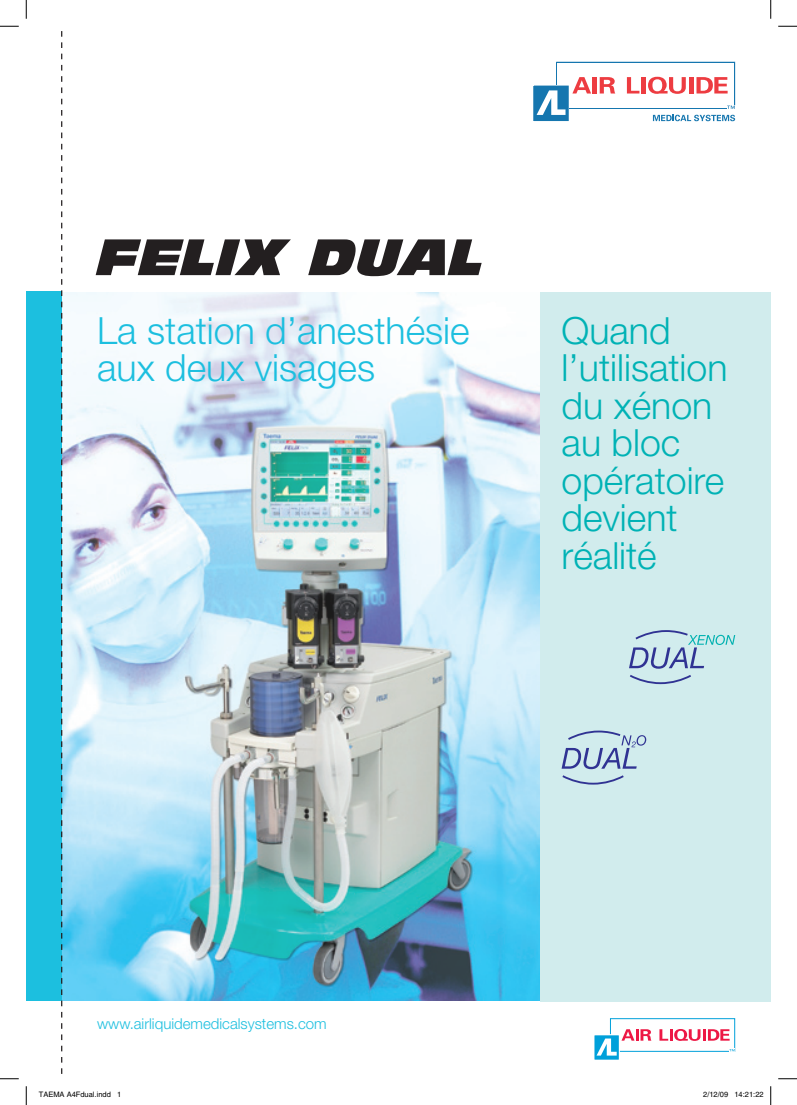
<style>
.page{position:relative;width:797px;height:1105px;background:#fff}
.page>*{position:absolute;margin:0;border:0;box-sizing:border-box;transform-origin:0 0}
.t1{font:italic 50px "Antique Olive Nord";color:#231f20}
.t2{font:300 37.5px/37.5px "Helvetica Neue";color:#00b2b5}
.t3{font:300 37.5px "Helvetica Neue";color:#1cbfdf}
.t4{font:300 15px "Helvetica Neue";color:#1cbfdf}
.t5{font:7.5px "Helvetica";color:#000}
</style>
<div class="page">
<img style="left:62px;top:292px;width:478px;height:709px">
<div style="left:26px;top:292px;width:36px;height:709px;background:#1cbfdf"></div>
<div style="left:540px;top:292px;width:230px;height:709px;background:#d1eced"></div>
<svg style="left:594px;top:1018px;width:141px;height:42px"></svg>
<svg style="left:61px;top:31px;width:1px;height:1043px"></svg>
<svg style="left:629px;top:630px;width:106px;height:55px"></svg>
<svg style="left:561px;top:730px;width:85px;height:55px"></svg>
<svg style="left:533px;top:62px;width:202px;height:59px"></svg>
<svg style="left:0;top:25px;width:19px;height:2px"></svg>
<svg style="left:778px;top:25px;width:19px;height:2px"></svg>
<svg style="left:0;top:1078px;width:19px;height:1px"></svg>
<svg style="left:778px;top:1078px;width:19px;height:1px"></svg>
<svg style="left:25px;top:0;width:2px;height:19px"></svg>
<svg style="left:25px;top:1086px;width:2px;height:19px"></svg>
<svg style="left:770px;top:0;width:1px;height:19px"></svg>
<svg style="left:770px;top:1086px;width:1px;height:19px"></svg>
<p class="t1" style="left:97px;top:225px;width:388px">FELIX DUAL</p>
<p class="t3" style="left:97px;top:308px;width:374px">La station d’anesthésie</p>
<p class="t3" style="left:97px;top:345px;width:279px">aux deux visages</p>
<p class="t2" style="left:561px;top:311px;width:167px">Quand l’utilisation du xénon au bloc opératoire devient réalité</p>
<p class="t4" style="left:97px;top:1015px;width:231px">www.airliquidemedicalsystems.com</p>
<p class="t5" style="left:39px;top:1090px;width:84px">TAEMA A4Fdual.indd 1</p>
<p class="t5" style="left:703px;top:1090px;width:62px">2/12/09 14:21:22</p>
</div>
